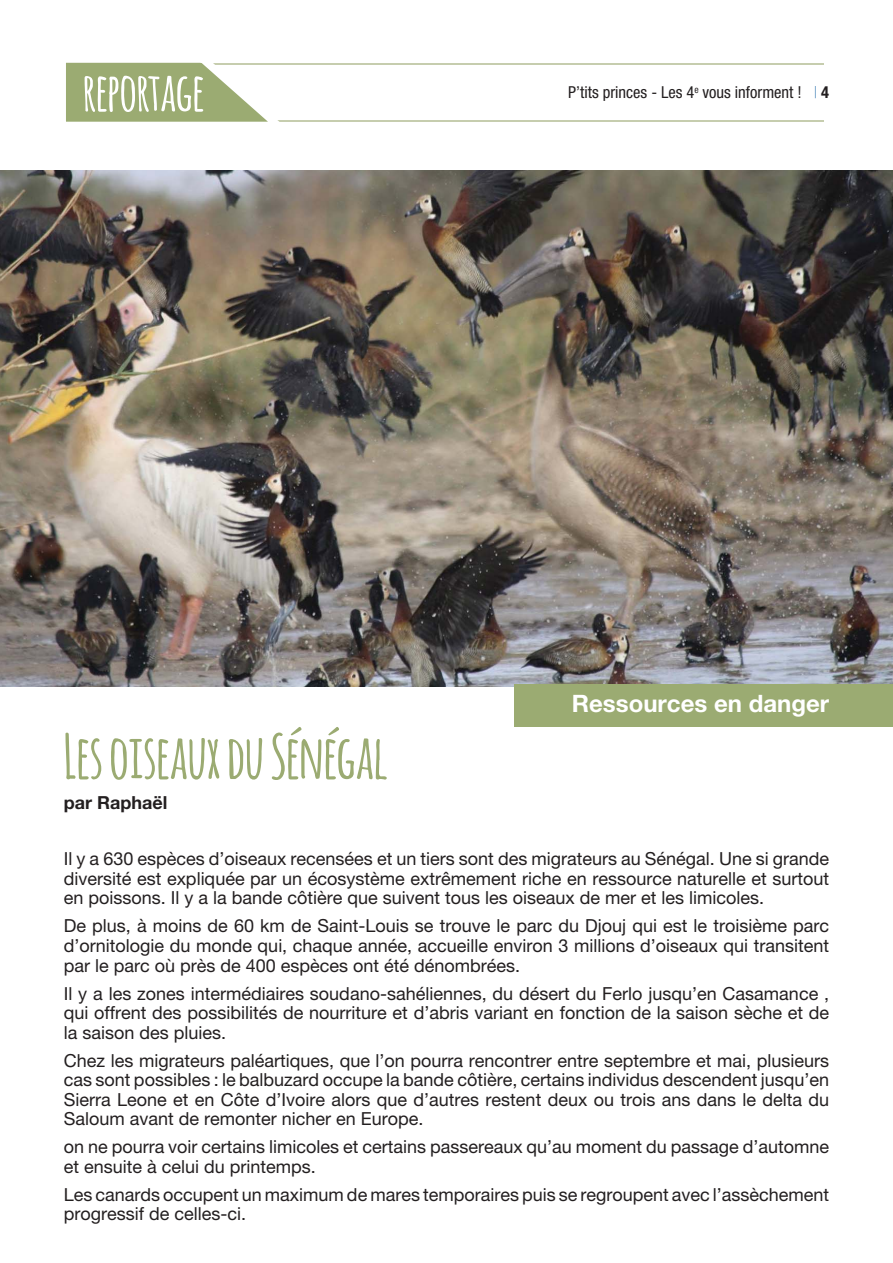
<style>
.page{position:relative;width:893px;height:1263px;background:#fff}
.page>*{position:absolute;margin:0;border:0;box-sizing:border-box;transform-origin:0 0}
.t1{font:700 60px "Amatic";color:#9bab72}
.t2{font:700 52.5px "Amatic";color:#fff}
.t3{font:700 24px "Helvetica Neue LT Pro";color:#fff}
.t4{font:18px/19.5px "Helvetica Neue LT Pro";color:#231f20;text-align:justify}
.t5{font:700 18px "Helvetica Neue LT Pro";color:#231f20}
.t6{font:condensed 16.5px "Helvetica Neue LT Pro";color:#231f20}
.s1{font-weight:100;color:#2a72ad}
.s2{font-weight:700}
</style>
<div class="page">
<img style="left:0;top:170px;width:893px;height:517px">
<hr style="left:255px;top:120px;width:569px;height:2px;background:#c6cdae">
<hr style="left:188px;top:63px;width:636px;height:1px;background:#c6cdae">
<div style="left:514px;top:685px;width:379px;height:42px;background:#9bab72"></div>
<svg style="left:66px;top:62px;width:232px;height:60px"></svg>
<h2 class="t2" style="left:83px;top:62px;width:123px">reportage</h2>
<p class="t6" style="left:568px;top:86px;width:262px">P’tits princes - Les 4<sup>e</sup> vous informent ! <span class="s1">|</span> <span class="s2">4</span></p>
<h1 class="t1" style="left:64px;top:723px;width:325px">Les oiseaux du Sénégal</h1>
<p class="t5" style="left:64px;top:796px;width:105px">par Raphaël</p>
<h3 class="t3" style="left:572px;top:695px;width:259px">Ressources en danger</h3>
<p class="t4" style="left:64px;top:851px;width:767px">Il y a 630 espèces d’oiseaux recensées et un tiers sont des migrateurs au Sénégal. Une si grande diversité est expliquée par un écosystème extrêmement riche en ressource naturelle et surtout en poissons. Il y a la bande côtière que suivent tous les oiseaux de mer et les limicoles.</p>
<p class="t4" style="left:64px;top:918px;width:767px">De plus, à moins de 60 km de Saint-Louis se trouve le parc du Djouj qui est le troisième parc d’ornitologie du monde qui, chaque année, accueille environ 3 millions d’oiseaux qui transitent par le parc où près de 400 espèces ont été dénombrées.</p>
<p class="t4" style="left:64px;top:985px;width:767px">Il y a les zones intermédiaires soudano-sahéliennes, du désert du Ferlo jusqu’en Casamance , qui offrent des possibilités de nourriture et d’abris variant en fonction de la saison sèche et de la saison des pluies.</p>
<p class="t4" style="left:64px;top:1052px;width:767px">Chez les migrateurs paléartiques, que l’on pourra rencontrer entre septembre et mai, plusieurs cas sont possibles : le balbuzard occupe la bande côtière, certains individus descendent jusqu’en Sierra Leone et en Côte d’Ivoire alors que d’autres restent deux ou trois ans dans le delta du Saloum avant de remonter nicher en Europe.</p>
<p class="t4" style="left:64px;top:1139px;width:767px">on ne pourra voir certains limicoles et certains passereaux qu’au moment du passage d’automne et ensuite à celui du printemps.</p>
<p class="t4" style="left:64px;top:1186px;width:767px">Les canards occupent un maximum de mares temporaires puis se regroupent avec l’assèchement progressif de celles-ci.</p>
</div>
